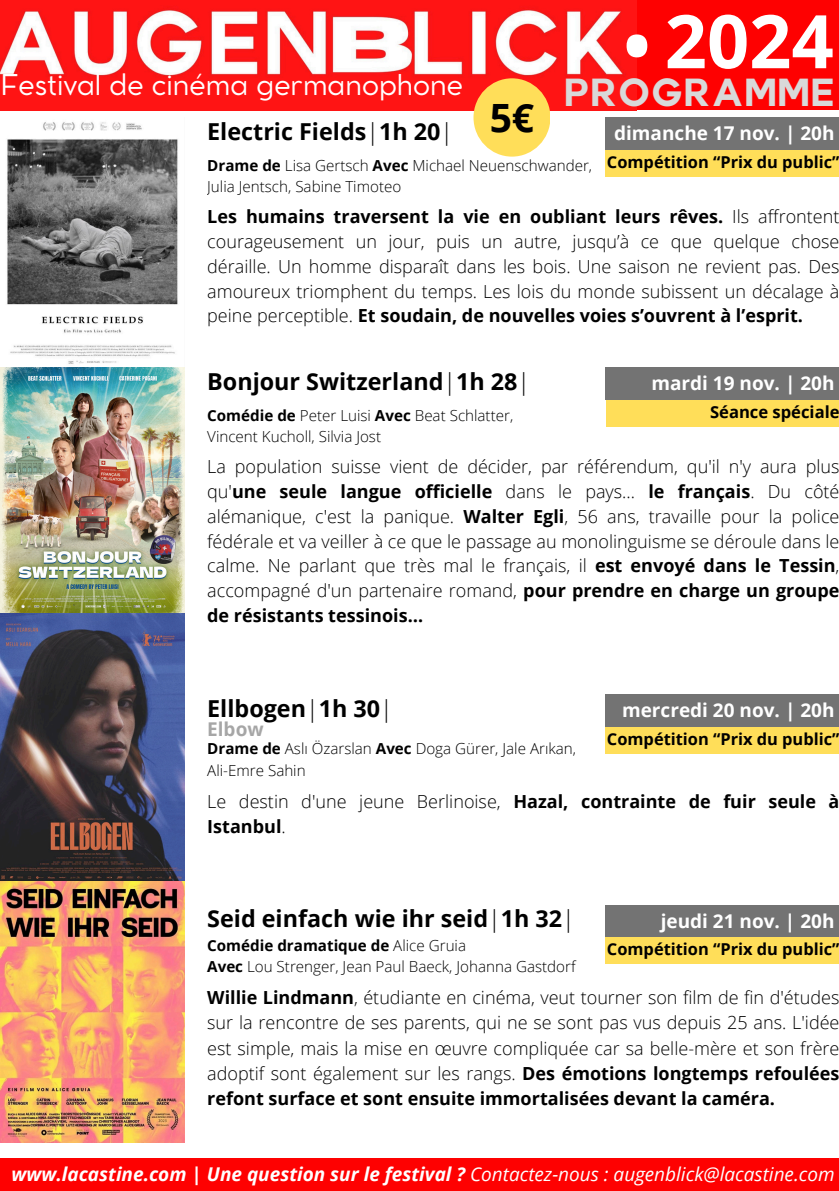
<style>
.page{position:relative;width:839px;height:1191px;background:#fff}
.page>*{position:absolute;margin:0;border:0;box-sizing:border-box;transform-origin:0 0}
.t1{font:700 74px "Open Sans";color:#fff}
.t2{font:700 39px "Open Sans";color:#000}
.t3{font:38.4px "Colette";color:#d9d9d9}
.t4{font:28.4px "Cocomat Pro";color:#fff}
.t5{font:700 23.4px "Open Sans";color:#000}
.t6{font:italic 700 19px "Open Sans";color:#fff}
.t7{font:700 19px "Open Sans";color:#fff}
.t8{font:700 19px "Open Sans";color:#a6a6a6}
.t9{font:300 18px/24.8px "Open Sans";color:#000;text-align:justify}
.t10{font:700 18px/25.2px "Open Sans";color:#000}
.t11{font:700 16.6px "Open Sans";color:#000}
.t12{font:700 16.4px "Open Sans";color:#000}
.t13{font:300 15.2px "Open Sans";color:#000}
.t14{font:700 15.2px "Open Sans";color:#000}
.s1{font-weight:300}
.s2{font-weight:700}
.s3{font-weight:400}
</style>
<div class="page">
<img style="left:0;top:122px;width:184px;height:1021px">
<div style="left:587px;top:0;width:251px;height:110px;background:#fe0101"></div>
<img style="left:0;top:0;width:636px;height:110px">
<div style="left:605px;top:117px;width:233px;height:33px;background:#737373"></div>
<div style="left:605px;top:367px;width:233px;height:33px;background:#737373"></div>
<div style="left:605px;top:695px;width:233px;height:32px;background:#737373"></div>
<div style="left:605px;top:905px;width:233px;height:32px;background:#737373"></div>
<div style="left:0;top:1158px;width:838px;height:33px;background:#fe0101"></div>
<div style="left:473px;top:78px;width:77px;height:79px;background:#ffde59;border-radius:50%"></div>
<div style="left:605px;top:150px;width:233px;height:26px;background:#ffde59"></div>
<div style="left:605px;top:727px;width:233px;height:27px;background:#ffde59"></div>
<div style="left:605px;top:937px;width:233px;height:27px;background:#ffde59"></div>
<div style="left:606px;top:400px;width:232px;height:26px;background:#ffde59"></div>
<p class="t1" style="left:664px;top:-11px;width:170px">2024</p>
<p class="t3" style="left:564px;top:67px;width:272px">PROGRAMME</p>
<p class="t1" style="left:623px;top:-6px;width:29px">•</p>
<p class="t4" style="left:0;top:74px;width:464px">Festival de cinéma germanophone</p>
<p class="t2" style="left:489px;top:91px;width:46px">5€</p>
<p class="t5" style="left:207px;top:115px;width:247px">Electric Fields<span class="s1">|</span>1h 20<span class="s1">|</span></p>
<p class="t13" style="left:207px;top:155px;width:386px"><span class="s2">Drame de</span> Lisa Gertsch <span class="s2">Avec</span> Michael Neuenschwander,</p>
<p class="t13" style="left:207px;top:176px;width:196px">Julia Jentsch, Sabine Timoteo</p>
<h4 class="t9" style="left:207px;top:204px;width:633px"><span class="s2">Les humains traversent la vie en oubliant leurs rêves.</span> Ils affrontent courageusement un jour, puis un autre, jusqu’à ce que quelque chose déraille. Un homme disparaît dans les bois. Une saison ne revient pas. Des amoureux triomphent du temps. Les lois du monde subissent un décalage à peine perceptible. <span class="s2">Et soudain, de nouvelles voies s’ouvrent à l’esprit.</span></h4>
<p class="t7" style="left:614px;top:120px;width:222px">dimanche 17 nov. | 20h</p>
<p class="t12" style="left:607px;top:150px;width:234px">Compétition “Prix du public”</p>
<h1 class="t5" style="left:207px;top:365px;width:324px">Bonjour Switzerland<span class="s1">|</span>1h 28<span class="s1">|</span></h1>
<h2 class="t13" style="left:207px;top:405px;width:307px"><span class="s2">Comédie de</span> Peter Luisi <span class="s2">Avec</span> Beat Schlatter,</h2>
<p class="t13" style="left:207px;top:425px;width:175px">Vincent Kucholl, Silvia Jost</p>
<p class="t9" style="left:207px;top:454px;width:633px">La population suisse vient de décider, par référendum, qu'il n'y aura plus qu'<span class="s2">une seule langue officielle</span> dans le pays... <span class="s2">le français</span>. Du côté alémanique, c'est la panique. <span class="s2">Walter Egli</span>, 56 ans, travaille pour la police fédérale et va veiller à ce que le passage au monolinguisme se déroule dans le calme. Ne parlant que très mal le français, il <span class="s2">est envoyé dans le Tessin</span>, accompagné d'un partenaire romand, <span class="s2">pour prendre en charge un groupe de résistants tessinois…</span></p>
<h4 class="t7" style="left:651px;top:370px;width:184px">mardi 19 nov. | 20h</h4>
<h5 class="t11" style="left:710px;top:400px;width:131px">Séance spéciale</h5>
<p class="t5" style="left:207px;top:692px;width:187px">Ellbogen<span class="s1">|</span>1h 30<span class="s1">|</span></p>
<p class="t8" style="left:207px;top:716px;width:58px">Elbow</p>
<p class="t13" style="left:207px;top:738px;width:370px"><span class="s2">Drame de</span> Aslı Özarslan <span class="s2">Avec</span> Doga Gürer, Jale Arıkan,</p>
<h4 class="t13" style="left:207px;top:759px;width:100px">Ali-Emre Sahin</h4>
<p class="t10" style="left:207px;top:788px;width:633px"><span class="s1">Le destin d'une jeune Berlinoise,</span> Hazal, contrainte de fuir seule à<br>Istanbul<span class="s1">.</span></p>
<p class="t7" style="left:622px;top:697px;width:214px">mercredi 20 nov. | 20h</p>
<h4 class="t12" style="left:607px;top:727px;width:234px">Compétition “Prix du public”</h4>
<p class="t5" style="left:207px;top:902px;width:369px">Seid einfach wie ihr seid<span class="s1">|</span>1h 32<span class="s1">|</span></p>
<p class="t14" style="left:207px;top:935px;width:260px">Comédie dramatique de <span class="s1">Alice Gruia</span></p>
<p class="t13" style="left:207px;top:956px;width:370px"><span class="s2">Avec</span> Lou Strenger, Jean Paul Baeck, Johanna Gastdorf</p>
<p class="t9" style="left:207px;top:984px;width:633px"><span class="s2">Willie Lindmann</span>, étudiante en cinéma, veut tourner son film de fin d'études sur la rencontre de ses parents, qui ne se sont pas vus depuis 25 ans. L'idée est simple, mais la mise en œuvre compliquée car sa belle-mère et son frère adoptif sont également sur les rangs. <span class="s2">Des émotions longtemps refoulées refont surface et sont ensuite immortalisées devant la caméra.</span></p>
<p class="t7" style="left:660px;top:907px;width:175px">jeudi 21 nov. | 20h</p>
<p class="t12" style="left:607px;top:938px;width:234px">Compétition “Prix du public”</p>
<p class="t6" style="left:12px;top:1161px;width:824px">www.lacastine.com | Une question sur le festival ? <span class="s3">Contactez-nous : augenblick@lacastine.com</span></p>
</div>
